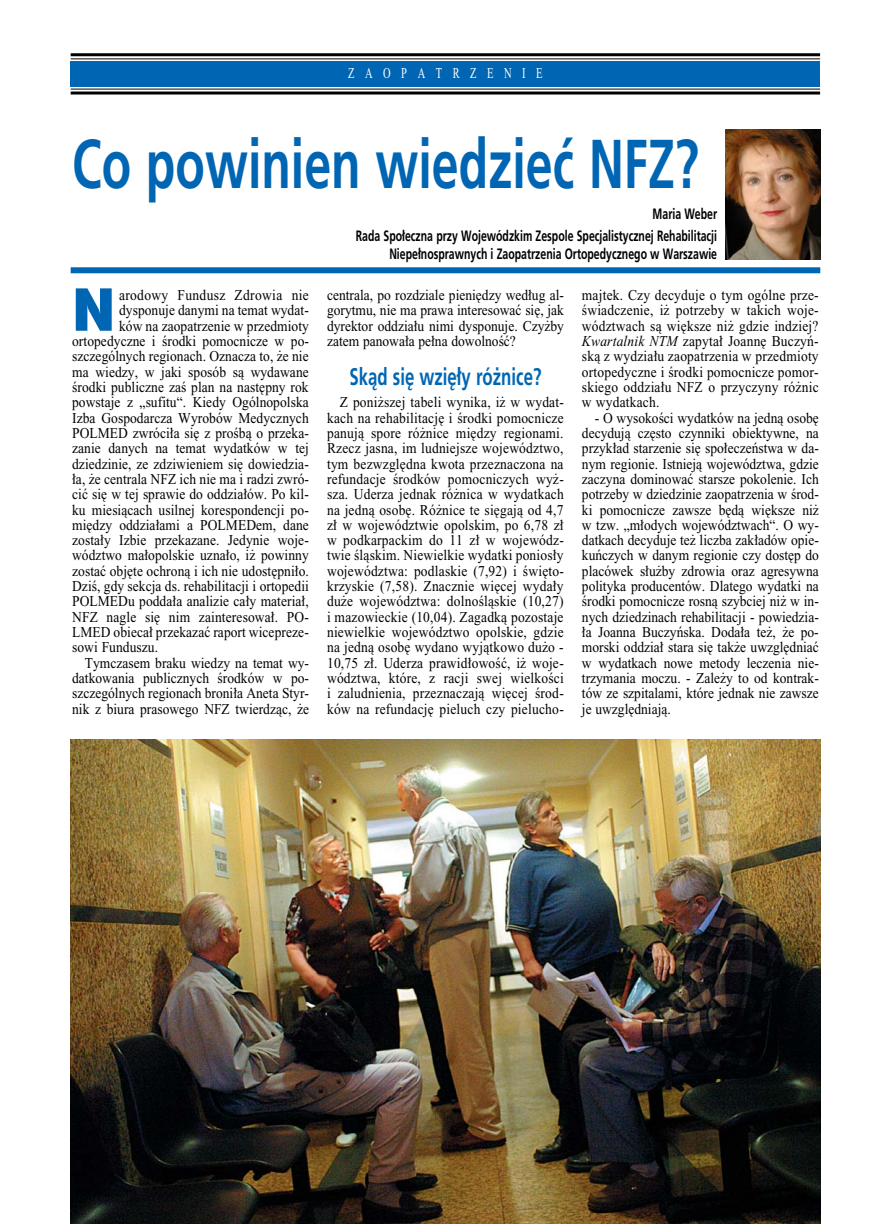
<style>
.page{position:relative;width:886px;height:1224px;background:#fff}
.page>*{position:absolute;margin:0;border:0;box-sizing:border-box;transform-origin:0 0}
.t1{font:700 69px "Pfrutiger";color:#0066b3;scale:.7 1}
.t2{font:900 58.95px "Swiss 721 PL";color:#0066b3;scale:.9 1}
.t3{font:700 24px "Pfrutiger";color:#0066b3;scale:.7 1}
.t4{font:15px/15.3px "Ptimes New Roman";letter-spacing:.005em;color:#000;text-align:justify;scale:.9 1}
.t5{font:700 15px/22.5px "Pfrutiger";color:#000;text-align:right;scale:.7 1}
.t6{font:15px "Ptimes New Roman";letter-spacing:.025em;color:#000;scale:.9 1}
.t7{font:15px "Ptimes New Roman";letter-spacing:1em;color:#fff;scale:.7 1}
.s1{font-style:italic}
</style>
<div class="page">
<img style="left:70px;top:53px;width:751px;height:1170px">
<p class="t7" style="left:348px;top:69px;width:279px">ZAOPATRZENIE</p>
<h1 class="t1" style="left:72px;top:138px;width:897px">Co powinien wiedzieç NFZ?</h1>
<p class="t5" style="left:356px;top:204px;width:517px">Maria Weber<br>Rada Spo∏eczna przy Wojewódzkim Zespole Specjalistycznej Rehabilitacji</p>
<p class="t5" style="left:389px;top:244px;width:469px">Niepe∏nosprawnych i Zaopatrzenia Ortopedycznego w Warszawie</p>
<h2 class="t2" style="left:72px;top:289px;width:49px">N</h2>
<p class="t6" style="left:119px;top:291px;width:212px">arodowy Fundusz Zdrowia nie</p>
<p class="t4" style="left:119px;top:305px;width:212px">dysponuje danymi na temat wydat-</p>
<p class="t4" style="left:119px;top:320px;width:212px">ków na zaopatrzenie w przedmioty</p>
<p class="t4" style="left:72px;top:335px;width:265px">ortopedyczne i Êrodki pomocnicze w po-</p>
<p class="t4" style="left:72px;top:351px;width:264px">szczególnych regionach. Oznacza to, ˝e nie</p>
<p class="t4" style="left:72px;top:366px;width:264px">ma wiedzy, w jaki sposób sà wydawane</p>
<p class="t4" style="left:72px;top:381px;width:264px">Êrodki publiczne zaÊ plan na nast´pny rok</p>
<p class="t4" style="left:72px;top:397px;width:264px">powstaje z „sufitu“. Kiedy Ogólnopolska</p>
<p class="t4" style="left:72px;top:412px;width:264px">Izba Gospodarcza Wyrobów Medycznych</p>
<p class="t4" style="left:72px;top:427px;width:265px">POLMED zwróci∏a si´ z proÊbà o przeka-</p>
<p class="t4" style="left:72px;top:443px;width:265px">zanie danych na temat wydatków w tej</p>
<p class="t4" style="left:72px;top:458px;width:265px">dziedzinie, ze zdziwieniem si´ dowiedzia-</p>
<p class="t4" style="left:72px;top:473px;width:265px">∏a, ˝e centrala NFZ ich nie ma i radzi zwró-</p>
<p class="t4" style="left:72px;top:489px;width:265px">ciç si´ w tej sprawie do oddzia∏ów. Po kil-</p>
<p class="t4" style="left:72px;top:504px;width:265px">ku miesiàcach usilnej korespondencji po-</p>
<p class="t4" style="left:72px;top:519px;width:264px">mi´dzy oddzia∏ami a POLMEDem, dane</p>
<p class="t4" style="left:72px;top:534px;width:265px">zosta∏y Izbie przekazane. Jedynie woje-</p>
<p class="t4" style="left:72px;top:550px;width:264px">wództwo ma∏opolskie uzna∏o, i˝ powinny</p>
<p class="t4" style="left:72px;top:565px;width:264px">zostaç obj´te ochronà i ich nie udost´pni∏o.</p>
<p class="t4" style="left:72px;top:580px;width:264px">DziÊ, gdy sekcja ds. rehabilitacji i ortopedii</p>
<p class="t4" style="left:72px;top:596px;width:264px">POLMEDu podda∏a analizie ca∏y materia∏,</p>
<p class="t4" style="left:72px;top:611px;width:265px">NFZ nagle si´ nim zainteresowa∏. PO-</p>
<p class="t4" style="left:72px;top:626px;width:265px">LMED obieca∏ przekazaç raport wicepreze-</p>
<p class="t4" style="left:72px;top:642px;width:97px">sowi Funduszu.</p>
<p class="t4" style="left:85px;top:657px;width:250px">Tymczasem braku wiedzy na temat wy-</p>
<p class="t4" style="left:72px;top:672px;width:265px">datkowania publicznych Êrodków w po-</p>
<p class="t4" style="left:72px;top:688px;width:265px">szczególnych regionach broni∏a Aneta Styr-</p>
<p class="t4" style="left:72px;top:703px;width:265px">nik z biura prasowego NFZ twierdzàc, ˝e</p>
<p class="t4" style="left:327px;top:290px;width:265px">centrala, po rozdziale pieni´dzy wed∏ug al&shy;gorytmu, nie ma prawa interesowaç si´, jak dyrektor oddzia∏u nimi dysponuje. Czy˝by zatem panowa∏a pe∏na dowolnoÊç?</p>
<h3 class="t3" style="left:349px;top:368px;width:276px">Skàd si´ wzi´∏y ró˝nice?</h3>
<p class="t4" style="left:327px;top:397px;width:265px;text-indent:13px">Z poni˝szej tabeli wynika, i˝ w wydat&shy;kach na rehabilitacj´ i Êrodki pomocnicze panujà spore ró˝nice mi´dzy regionami.<br>Rzecz jasna, im ludniejsze województwo, tym bezwzgl´dna kwota przeznaczona na refundacje Êrodków pomocniczych wy˝- sza. Uderza jednak ró˝nica w wydatkach na jednà osob´. Ró˝nice te si´gajà od 4,7 z∏ w województwie opolskim, po 6,78 z∏ w podkarpackim do 11 z∏ w wojewódz&shy;twie Êlàskim. Niewielkie wydatki ponios∏y województwa: podlaskie (7,92) i Êwi´to&shy;krzyskie (7,58). Znacznie wi´cej wyda∏y du˝e województwa: dolnoÊlàskie (10,27) i mazowieckie (10,04). Zagadkà pozostaje niewielkie województwo opolskie, gdzie na jednà osob´ wydano wyjàtkowo du˝o - 10,75 z∏. Uderza prawid∏owoÊç, i˝ woje&shy;wództwa, które, z racji swej wielkoÊci i zaludnienia, przeznaczajà wi´cej Êrod&shy;ków na refundacj´ pieluch czy pielucho-</p>
<p class="t4" style="left:582px;top:290px;width:265px">majtek. Czy decyduje o tym ogólne prze-Êwiadczenie, i˝ potrzeby w takich woje&shy;wództwach sà wi´ksze ni˝ gdzie indziej?<br><span class="s1">Kwartalnik NTM</span> zapyta∏ Joann´ Buczyƒ&shy;skà z wydzia∏u zaopatrzenia w przedmioty ortopedyczne i Êrodki pomocnicze pomor&shy;skiego oddzia∏u NFZ o przyczyny ró˝nic w wydatkach.</p>
<p class="t4" style="left:582px;top:412px;width:265px;text-indent:13px">- O wysokoÊci wydatków na jednà osob´ decydujà cz´sto czynniki obiektywne, na przyk∏ad starzenie si´ spo∏eczeƒstwa w da&shy;nym regionie. Istniejà województwa, gdzie zaczyna dominowaç starsze pokolenie. Ich potrzeby w dziedzinie zaopatrzenia w Êrod&shy;ki pomocnicze zawsze b´dà wi´ksze ni˝ w tzw. „m∏odych województwach“. O wy&shy;datkach decyduje te˝ liczba zak∏adów opie&shy;kuƒczych w danym regionie czy dost´p do placówek s∏u˝by zdrowia oraz agresywna polityka producentów. Dlatego wydatki na Êrodki pomocnicze rosnà szybciej ni˝ w in&shy;nych dziedzinach rehabilitacji - powiedzia-∏a Joanna Buczyƒska. Doda∏a te˝, ˝e po&shy;morski oddzia∏ stara si´ tak˝e uwzgl´dniaç w wydatkach nowe metody leczenia nie&shy;trzymania moczu. - Zale˝y to od kontrak&shy;tów ze szpitalami, które jednak nie zawsze je uwzgl´dniajà.</p>
</div>
